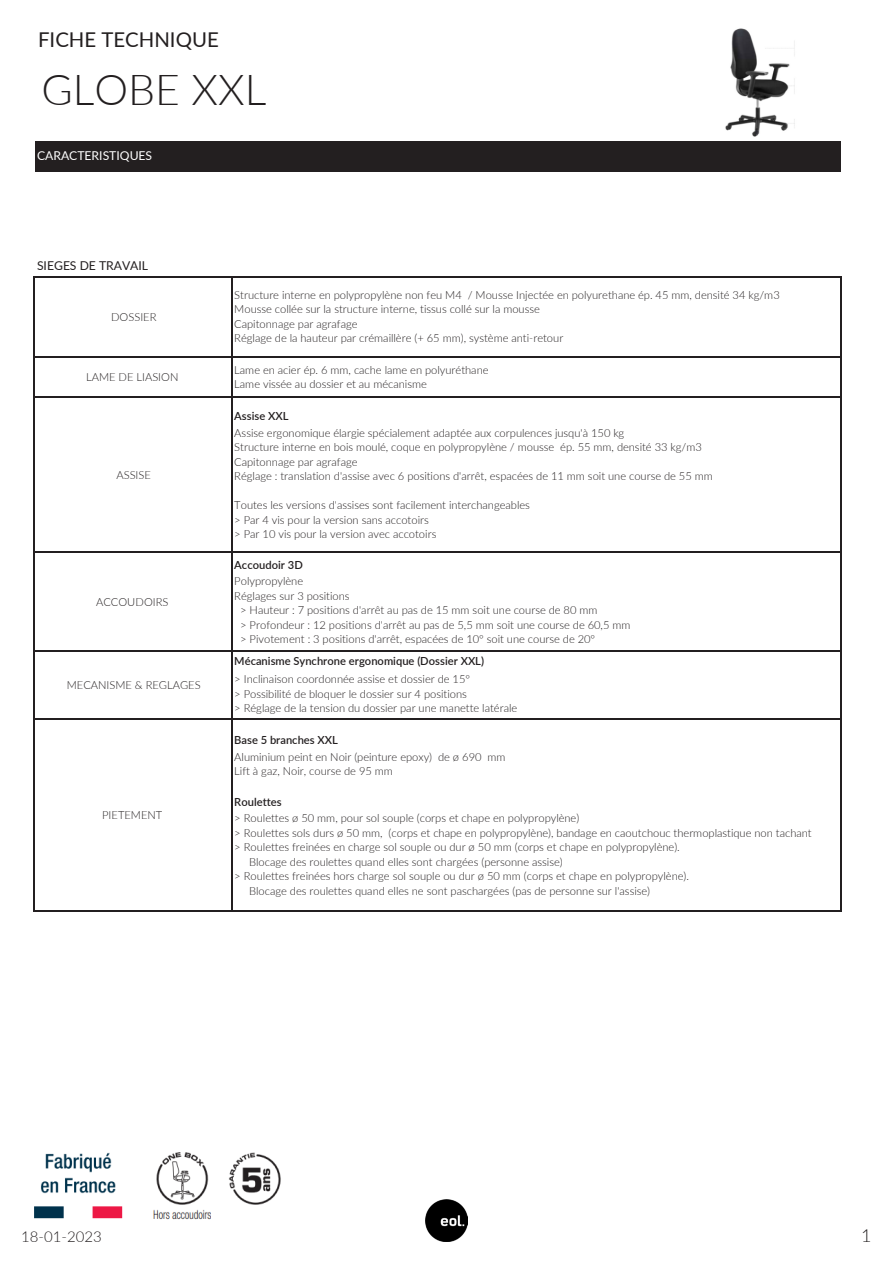
<style>
.page{position:relative;width:893px;height:1263px;background:#fff}
.page>*{position:absolute;margin:0;border:0;box-sizing:border-box;transform-origin:0 0}
.t1{font:300 42.75px "Lato";color:#231f20}
.t2{font:20.4px "Lato";color:#231f20}
.t3{font:300 18px "Lato";color:#231f20}
.t4{font:300 15px "Lato";color:#231f20}
.t5{font:12.15px "Lato";color:#fff}
.t6{font:12.15px "Lato";color:#231f20}
.t7{font:300 11.1px/14.4px "Lato";color:#231f20}
.s1{font-weight:600}
</style>
<div class="page">
<img style="left:425px;top:1199px;width:43px;height:43px">
<div style="left:35px;top:141px;width:806px;height:31px;background:#231f20"></div>
<hr style="left:34px;top:276px;width:1px;height:636px;background:#231f20">
<hr style="left:231px;top:277px;width:1px;height:635px;background:#231f20">
<hr style="left:840px;top:277px;width:1px;height:635px;background:#231f20">
<hr style="left:35px;top:276px;width:806px;height:1px;background:#231f20">
<hr style="left:35px;top:356px;width:806px;height:1px;background:#231f20">
<hr style="left:35px;top:397px;width:806px;height:1px;background:#231f20">
<hr style="left:35px;top:551px;width:806px;height:1px;background:#231f20">
<hr style="left:35px;top:650px;width:806px;height:1px;background:#231f20">
<hr style="left:35px;top:718px;width:806px;height:1px;background:#231f20">
<hr style="left:35px;top:910px;width:806px;height:2px;background:#231f20">
<img style="left:725px;top:28px;width:70px;height:109px">
<img style="left:34px;top:1152px;width:247px;height:68px">
<p class="t2" style="left:38px;top:25px;width:182px">FICHE TECHNIQUE</p>
<p class="t1" style="left:41px;top:60px;width:227px">GLOBE XXL</p>
<p class="t5" style="left:37px;top:147px;width:117px">CARACTERISTIQUES</p>
<p class="t6" style="left:37px;top:256px;width:113px">SIEGES DE TRAVAIL</p>
<p class="t7" style="left:111px;top:309px;width:47px">DOSSIER</p>
<p class="t7" style="left:86px;top:370px;width:94px">LAME DE LIASION</p>
<p class="t7" style="left:116px;top:467px;width:36px">ASSISE</p>
<p class="t7" style="left:96px;top:594px;width:74px">ACCOUDOIRS</p>
<p class="t7" style="left:67px;top:677px;width:135px">MECANISME &amp; REGLAGES</p>
<p class="t7" style="left:102px;top:807px;width:62px">PIETEMENT</p>
<p class="t7" style="left:234px;top:287px;width:547px">Structure interne en polypropylène non feu M4 / Mousse Injectée en polyurethane ép. 45 mm, densité 34 kg/m3<br>Mousse collée sur la structure interne, tissus collé sur la mousse<br>Capitonnage par agrafage<br>Réglage de la hauteur par crémaillère (+ 65 mm), système anti-retour</p>
<p class="t7" style="left:234px;top:362px;width:256px">Lame en acier ép. 6 mm, cache lame en polyuréthane<br>Lame vissée au dossier et au mécanisme</p>
<p class="t7" style="left:234px;top:407px;width:391px;line-height:16.8px"><span class="s1">Assise XXL<br></span>Assise ergonomique élargie spécialement adaptée aux corpulences jusqu'à 150 kg</p>
<p class="t7" style="left:234px;top:440px;width:480px">Structure interne en bois moulé, coque en polypropylène / mousse ép. 55 mm, densité 33 kg/m3<br>Capitonnage par agrafage<br>Réglage : translation d'assise avec 6 positions d'arrêt, espacées de 11 mm soit une course de 55 mm</p>
<p class="t7" style="left:234px;top:498px;width:297px">Toutes les versions d'assises sont facilement interchangeables &gt; Par 4 vis pour la version sans accotoirs<br>&gt; Par 10 vis pour la version avec accotoirs</p>
<p class="t7" style="left:234px;top:556px;width:70px;line-height:16.8px"><span class="s1">Accoudoir 3D<br></span>Polypropylène</p>
<p class="t7" style="left:240px;top:588px;width:392px;text-indent:-6px">Réglages sur 3 positions<br>&gt; Hauteur : 7 positions d'arrêt au pas de 15 mm soit une course de 80 mm<br>&gt; Profondeur : 12 positions d'arrêt au pas de 5,5 mm soit une course de 60,5 mm &gt; Pivotement : 3 positions d'arrêt, espacées de 10° soit une course de 20°</p>
<p class="t7" style="left:234px;top:652px;width:251px;line-height:18.1px"><span class="s1">Mécanisme Synchrone ergonomique (Dossier XXL) </span>&gt; Inclinaison coordonnée assise et dossier de 15°</p>
<p class="t7" style="left:234px;top:686px;width:285px">&gt; Possibilité de bloquer le dossier sur 4 positions<br>&gt; Réglage de la tension du dossier par une manette latérale</p>
<p class="t7" style="left:234px;top:731px;width:273px;line-height:16.8px"><span class="s1">Base 5 branches XXL<br></span>Aluminium peint en Noir (peinture epoxy) de ø 690 mm</p>
<p class="t7" style="left:234px;top:764px;width:160px">Lift à gaz, Noir, course de 95 mm</p>
<p class="t7" style="left:234px;top:793px;width:346px;line-height:16.8px"><span class="s1">Roulettes<br></span>&gt; Roulettes ø 50 mm, pour sol souple (corps et chape en polypropylène)</p>
<p class="t7" style="left:234px;top:825px;width:579px">&gt; Roulettes sols durs ø 50 mm, (corps et chape en polypropylène), bandage en caoutchouc thermoplastique non tachant</p>
<p class="t7" style="left:234px;top:840px;width:447px">&gt; Roulettes freinées en charge sol souple ou dur ø 50 mm (corps et chape en polypropylène).</p>
<p class="t7" style="left:249px;top:854px;width:315px">Blocage des roulettes quand elles sont chargées (personne assise)</p>
<p class="t7" style="left:234px;top:869px;width:456px">&gt; Roulettes freinées hors charge sol souple ou dur ø 50 mm (corps et chape en polypropylène).</p>
<p class="t7" style="left:249px;top:883px;width:402px">Blocage des roulettes quand elles ne sont paschargées (pas de personne sur l'assise)</p>
<h3 class="t4" style="left:21px;top:1226px;width:82px">18-01-2023</h3>
<h3 class="t3" style="left:861px;top:1223px;width:12px">1</h3>
</div>
